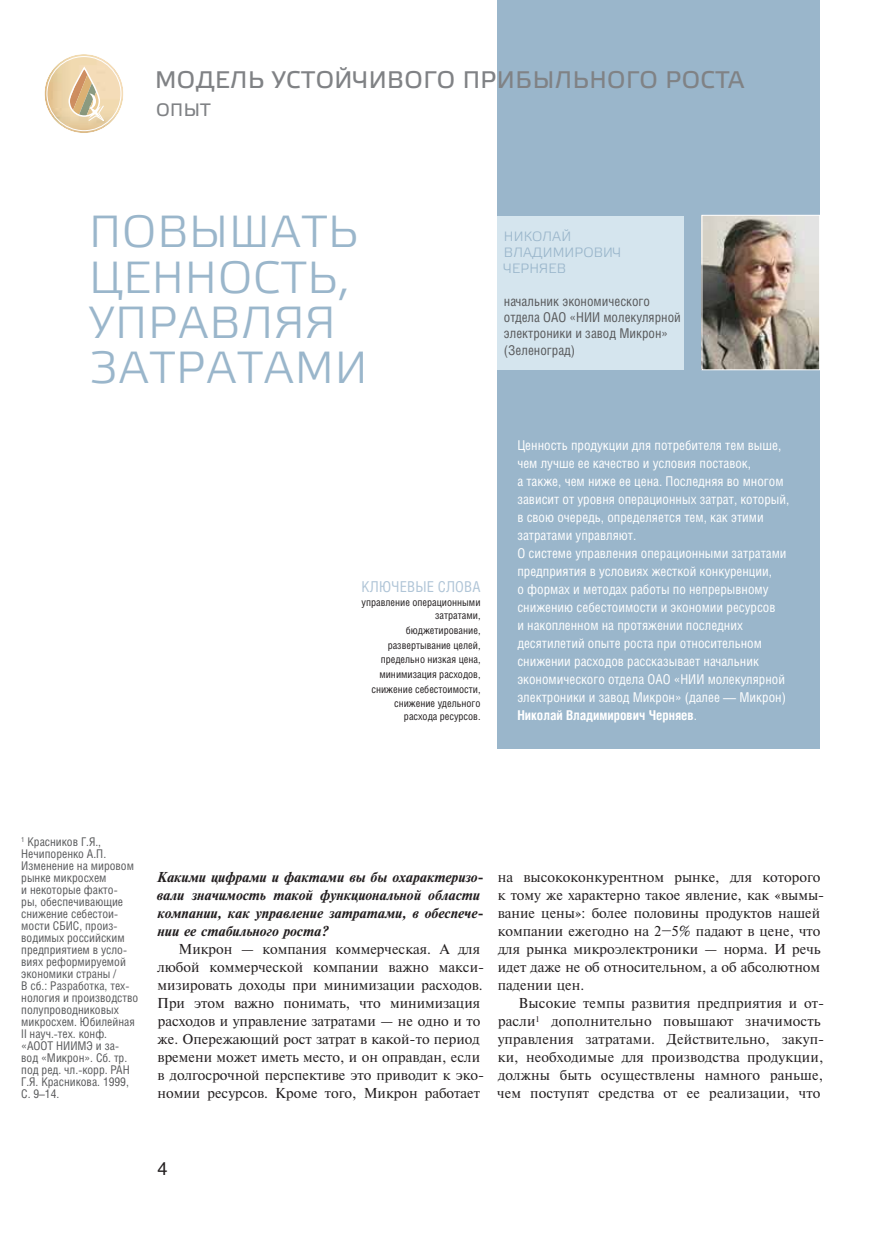
<style>
.page{position:relative;width:893px;height:1234px;background:#fff}
.page>*{position:absolute;margin:0;border:0;box-sizing:border-box;transform-origin:0 0}
.t1{font:45px/45px "Elektra Light Pro";letter-spacing:.02em;color:#9ab6cb}
.t2{font:24px "Elektra Text Pro";letter-spacing:.02em;color:#808285}
.t3{font:18px "Elektra Text Pro";color:#808285}
.t4{font:18px "Helios";color:#231f20}
.t5{font:15px "Helios Cond";letter-spacing:.01em;color:#b0c5d7}
.t6{font:13.5px/18px "PT Newton Cyrillic";color:#231f20}
.t7{font:13.5px/18px "Helios Cond";color:#fff}
.t8{font:13.5px/18px "PT Newton Bold Italic Cyrillic";color:#231f20}
.t9{font:13.5px/16.2px "Helios Cond";color:#58595b}
.t10{font:13.5px/16.2px "Elektra Light Pro";letter-spacing:.01em;color:#9ab6cb}
.t11{font:12px/12px "Helios Cond";color:#58595b}
.t12{font:10.5px/14.7px "Helios Cond";color:#231f20;text-align:right}
.s1{font-weight:700}
</style>
<div class="page">
<div style="left:497px;top:0;width:323px;height:748px;background:#9ab6cb"></div>
<div style="left:497px;top:216px;width:187px;height:153px;background:#d5e5ee"></div>
<img style="left:44px;top:54px;width:79px;height:79px;border-radius:50%">
<div style="left:41px;top:51px;width:85px;height:85px;border:3px solid #fff;border-radius:50%"></div>
<div style="left:46px;top:56px;width:75px;height:75px;border:1px solid #fff;border-radius:50%"></div>
<img style="left:69px;top:68px;width:19px;height:43px">
<img style="left:73px;top:74px;width:19px;height:41px">
<img style="left:73px;top:74px;width:15px;height:37px">
<img style="left:79px;top:82px;width:17px;height:32px">
<img style="left:86px;top:91px;width:10px;height:23px">
<div style="left:68px;top:67px;width:32px;height:50px;border:2px solid #fff;border-radius:15px"></div>
<svg style="left:88px;top:93px;width:17px;height:29px"></svg>
<img style="left:704px;top:217px;width:114px;height:151px">
<div style="left:702px;top:215px;width:118px;height:155px;border:1px solid #fff"></div>
<h2 class="t2" style="left:155px;top:66px;width:591px">МОДЕЛЬ УСТОЙЧИВОГО ПРИБЫЛЬНОГО РОСТА</h2>
<h3 class="t3" style="left:156px;top:100px;width:56px">ОПЫТ</h3>
<h1 class="t1" style="left:89px;top:209px;width:280px">ПОВЫШАТЬ<br>ЦЕННОСТЬ,<br>УПРАВЛЯЯ<br>ЗАТРАТАМИ</h1>
<p class="t5" style="left:362px;top:580px;width:120px">КЛЮЧЕВЫЕ СЛОВА</p>
<p class="t12" style="left:362px;top:597px;width:120px;line-height:12.6px">управление операционными затратами,</p>
<p class="t12" style="left:371px;top:623px;width:111px">бюджетирование, развертывание целей, предельно низкая цена, минимизация расходов, снижение себестоимости, снижение удельного</p>
<p class="t12" style="left:404px;top:710px;width:78px">расхода ресурсов.</p>
<p class="t10" style="left:504px;top:228px;width:119px">НИКОЛАЙ<br>ВЛАДИМИРОВИЧ<br>ЧЕРНЯЕВ</p>
<p class="t9" style="left:504px;top:294px;width:178px">начальник экономического отдела ОАО «НИИ молекулярной электроники и завод Микрон» (Зеленоград)</p>
<p class="t7" style="left:517px;top:437px;width:273px">Ценность продукции для потребителя тем выше, чем лучше ее качество и условия поставок,<br>а также, чем ниже ее цена. Последняя во многом зависит от уровня операционных затрат, который, в свою очередь, определяется тем, как этими затратами управляют.<br>О системе управления операционными затратами предприятия в условиях жесткой конкуренции,<br>о формах и методах работы по непрерывному снижению себестоимости и экономии ресурсов<br>и накопленном на протяжении последних десятилетий опыте роста при относительном снижении расходов рассказывает начальник экономического отдела ОАО «НИИ молекулярной электроники и завод Микрон» (далее — Микрон)<br><span class="s1">Николай Владимирович Черняев</span>.</p>
<p class="t11" style="left:21px;top:836px;width:118px"><sup>1</sup> Красников Г.Я.,<br>Нечипоренко А.П.<br>Изменение на мировом рынке микросхем<br>и некоторые факто-<br>ры, обеспечивающие снижение себестои&shy;мости СБИС, произ&shy;водимых российским предприятием в усло&shy;виях реформируемой экономики страны /<br>В сб.: Разработка, тех&shy;нология и производство полупроводниковых микросхем. Юбилейная<br>II науч.-тех. конф. «АООТ НИИМЭ и за&shy;вод «Микрон». Сб. тр. под ред. чл.-корр. РАН<br>Г.Я. Красникова. 1999,<br>С. 9–14.</p>
<p class="t8" style="left:157px;top:867px;width:328px">Какими цифрами и фактами вы бы охарактеризо&shy;вали значимость такой функциональной области компании, как управление затратами, в обеспече&shy;нии ее стабильного роста?</p>
<p class="t6" style="left:157px;top:940px;width:328px;text-indent:21px">Микрон — компания коммерческая. А для любой коммерческой компании важно макси&shy;мизировать доходы при минимизации расходов.<br>При этом важно понимать, что минимизация расходов и управление затратами — не одно и то же. Опережающий рост затрат в какой-то период времени может иметь место, и он оправдан, если в долго срочной перспективе это приводит к эко&shy;номии ресурсов. Кроме того, Микрон работает</p>
<p class="t6" style="left:498px;top:868px;width:328px">на высококонкурентном рынке, для которого к тому же характерно такое явление, как «вымы&shy;вание цены»: более половины продуктов нашей компании ежегодно на 2–5% падают в цене, что для рынка микро электроники — норма. И речь идет даже не об относительном, а об абсолютном падении цен.</p>
<p class="t6" style="left:497px;top:994px;width:329px;text-indent:21px">Высокие темпы развития предприятия и от&shy;расли<sup>1</sup> дополнительно повышают значимость управления затратами. Действительно, закуп&shy;ки, необходимые для производства продукции, должны быть осуществлены намного раньше, чем поступят средства от ее реализации, что</p>
<h3 class="t4" style="left:157px;top:1161px;width:12px">4</h3>
</div>
